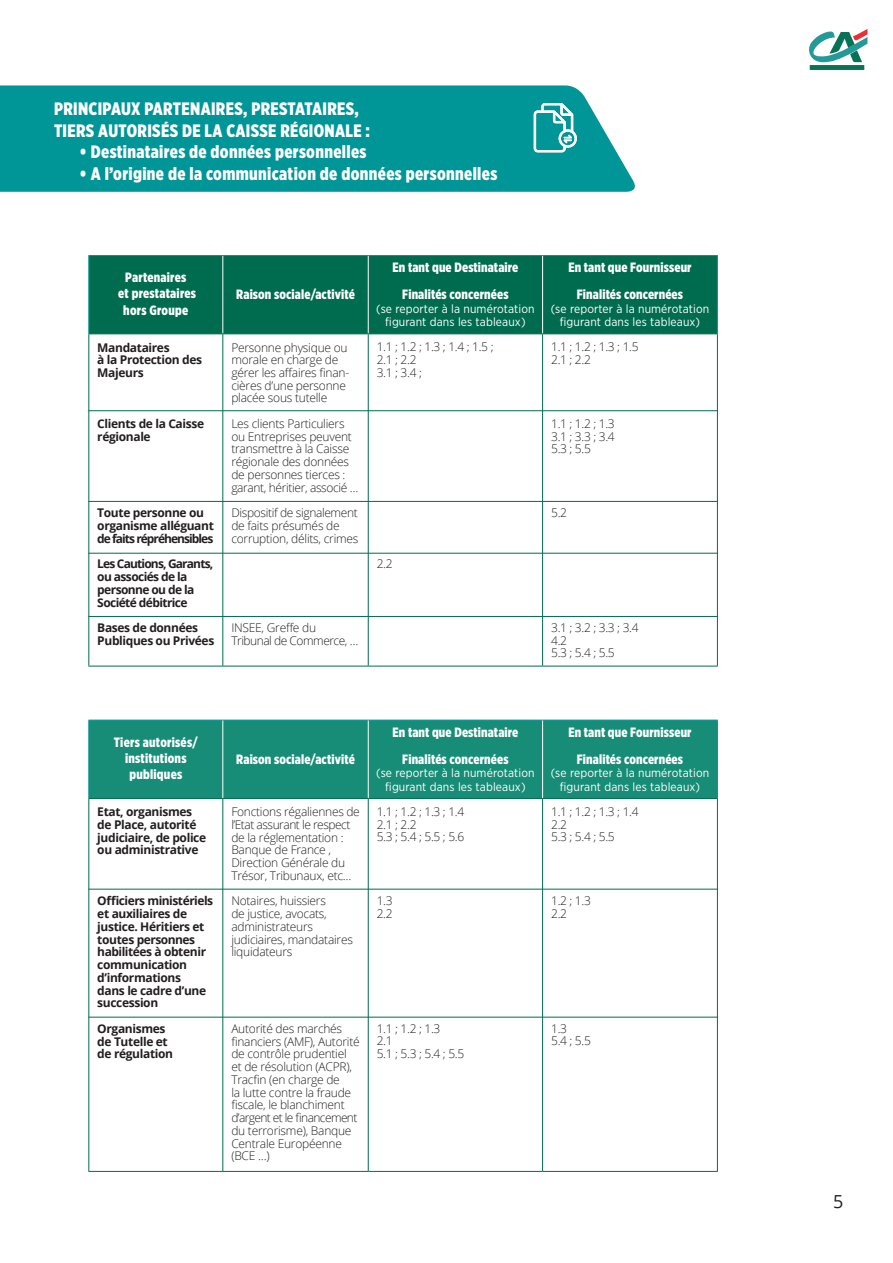
<style>
.page{position:relative;width:893px;height:1263px;background:#fff}
.page>*{position:absolute;margin:0;border:0;box-sizing:border-box;transform-origin:0 0}
.t1{font:900 18px/21.6px "Gotham X Narrow";letter-spacing:.02em;color:#fff}
.t2{font:18px "Open Sans";color:#231f20}
.t3{font:900 13.5px/16.2px "Gotham X Narrow";letter-spacing:.01em;color:#fff;text-align:center}
.t4{font:300 12px/12.8px "Open Sans";letter-spacing:-.02em;color:#231f20}
.t5{font:700 12px/12.8px "Open Sans";letter-spacing:-.03em;color:#231f20}
.t6{font:12px/13.5px "Gotham Narrow";letter-spacing:.01em;color:#fff;text-align:center}
.t7{font:700 12px/12.8px "Open Sans";letter-spacing:-.05em;color:#231f20}
.t8{font:300 12px/12.8px "Open Sans";letter-spacing:-.04em;color:#231f20}
</style>
<div class="page">
<div style="left:0;top:85px;width:635px;height:107px;background:#009597"></div>
<svg style="left:534px;top:103px;width:43px;height:49px"></svg>
<svg style="left:809px;top:29px;width:58px;height:41px"></svg>
<div style="left:89px;top:256px;width:628px;height:77px;background:#006c4f"></div>
<hr style="left:88px;top:255px;width:135px;height:1px;background:#009597">
<hr style="left:88px;top:256px;width:1px;height:77px;background:#009597">
<hr style="left:543px;top:255px;width:175px;height:1px;background:#009597">
<hr style="left:717px;top:256px;width:1px;height:77px;background:#009597">
<hr style="left:223px;top:255px;width:145px;height:1px;background:#009597">
<hr style="left:368px;top:255px;width:175px;height:1px;background:#009597">
<hr style="left:368px;top:256px;width:1px;height:77px;background:#fff">
<hr style="left:222px;top:256px;width:1px;height:77px;background:#fff">
<hr style="left:542px;top:256px;width:1px;height:77px;background:#fff">
<hr style="left:88px;top:333px;width:135px;height:1px;background:#006c4f">
<hr style="left:88px;top:334px;width:1px;height:332px;background:#006c4f">
<hr style="left:223px;top:333px;width:145px;height:1px;background:#006c4f">
<hr style="left:222px;top:334px;width:1px;height:332px;background:#006c4f">
<hr style="left:368px;top:333px;width:175px;height:1px;background:#006c4f">
<hr style="left:368px;top:334px;width:1px;height:332px;background:#006c4f">
<hr style="left:543px;top:333px;width:175px;height:1px;background:#006c4f">
<hr style="left:542px;top:334px;width:1px;height:332px;background:#006c4f">
<hr style="left:717px;top:334px;width:1px;height:332px;background:#006c4f">
<hr style="left:88px;top:666px;width:135px;height:1px;background:#006c4f">
<hr style="left:223px;top:666px;width:145px;height:1px;background:#006c4f">
<hr style="left:368px;top:666px;width:175px;height:1px;background:#006c4f">
<hr style="left:543px;top:666px;width:175px;height:1px;background:#006c4f">
<hr style="left:88px;top:410px;width:630px;height:1px;background:#006c4f">
<hr style="left:88px;top:501px;width:630px;height:1px;background:#006c4f">
<hr style="left:88px;top:553px;width:630px;height:1px;background:#006c4f">
<hr style="left:88px;top:616px;width:630px;height:1px;background:#006c4f">
<div style="left:89px;top:721px;width:628px;height:77px;background:#178c76"></div>
<hr style="left:88px;top:720px;width:135px;height:1px;background:#009597">
<hr style="left:88px;top:720px;width:1px;height:78px;background:#009597">
<hr style="left:543px;top:720px;width:175px;height:1px;background:#009597">
<hr style="left:717px;top:720px;width:1px;height:78px;background:#009597">
<hr style="left:223px;top:720px;width:145px;height:1px;background:#009597">
<hr style="left:368px;top:720px;width:175px;height:1px;background:#009597">
<hr style="left:368px;top:720px;width:1px;height:78px;background:#fff">
<hr style="left:222px;top:720px;width:1px;height:78px;background:#fff">
<hr style="left:542px;top:720px;width:1px;height:78px;background:#fff">
<hr style="left:88px;top:798px;width:135px;height:1px;background:#006c4f">
<hr style="left:88px;top:799px;width:1px;height:372px;background:#006c4f">
<hr style="left:223px;top:798px;width:145px;height:1px;background:#006c4f">
<hr style="left:222px;top:799px;width:1px;height:372px;background:#006c4f">
<hr style="left:368px;top:798px;width:175px;height:1px;background:#006c4f">
<hr style="left:368px;top:799px;width:1px;height:372px;background:#006c4f">
<hr style="left:543px;top:798px;width:175px;height:1px;background:#006c4f">
<hr style="left:542px;top:799px;width:1px;height:372px;background:#006c4f">
<hr style="left:717px;top:799px;width:1px;height:372px;background:#006c4f">
<hr style="left:88px;top:1171px;width:135px;height:1px;background:#006c4f">
<hr style="left:223px;top:1171px;width:145px;height:1px;background:#006c4f">
<hr style="left:368px;top:1171px;width:175px;height:1px;background:#006c4f">
<hr style="left:543px;top:1171px;width:175px;height:1px;background:#006c4f">
<hr style="left:88px;top:889px;width:630px;height:1px;background:#006c4f">
<hr style="left:88px;top:1017px;width:630px;height:1px;background:#006c4f">
<h1 class="t1" style="left:54px;top:98px;width:318px">PRINCIPAUX PARTENAIRES, PRESTATAIRES,<br>TIERS AUTORISÉS DE LA CAISSE RÉGIONALE :</h1>
<h1 class="t1" style="left:80px;top:141px;width:289px">• Destinataires de données personnelles</h1>
<h1 class="t1" style="left:80px;top:163px;width:419px">• A l’origine de la communication de données personnelles</h1>
<p class="t3" style="left:118px;top:269px;width:79px">Partenaires<br>et prestataires hors Groupe</p>
<p class="t5" style="left:97px;top:340px;width:106px">Mandataires<br>à la Protection des<br>Majeurs</p>
<p class="t5" style="left:97px;top:417px;width:108px">Clients de la Caisse régionale</p>
<p class="t5" style="left:97px;top:506px;width:118px">Toute personne ou organisme alléguant de faits répréhensibles</p>
<p class="t7" style="left:97px;top:557px;width:118px">Les Cautions, Garants, ou associés de la personne ou de la<br>Société débitrice</p>
<p class="t5" style="left:97px;top:621px;width:118px">Bases de données<br>Publiques ou Privées</p>
<p class="t3" style="left:236px;top:286px;width:120px">Raison sociale/activité</p>
<p class="t4" style="left:231px;top:340px;width:119px">Personne physique ou morale en charge de gérer les affaires finan&shy;cières d’une personne placée sous tutelle</p>
<p class="t4" style="left:231px;top:417px;width:129px">Les clients Particuliers ou Entreprises peuvent transmettre à la Caisse régionale des données de personnes tierces : garant, héritier, associé …</p>
<p class="t4" style="left:231px;top:506px;width:129px">Dispositif de signalement de faits présumés de corruption, délits, crimes</p>
<p class="t8" style="left:231px;top:621px;width:128px">INSEE, Greffe du<br>Tribunal de Commerce, …</p>
<p class="t3" style="left:393px;top:254px;width:127px;line-height:27px">En tant que Destinataire<br>Finalités concernées</p>
<p class="t6" style="left:376px;top:302px;width:160px">(se reporter à la numérotation figurant dans les tableaux)</p>
<p class="t4" style="left:377px;top:340px;width:118px">1.1 ; 1.2 ; 1.3 ; 1.4 ; 1.5 ;<br>2.1 ; 2.2<br>3.1 ; 3.4 ;</p>
<p class="t3" style="left:568px;top:254px;width:125px;line-height:27px">En tant que Fournisseur<br>Finalités concernées</p>
<p class="t6" style="left:551px;top:302px;width:160px">(se reporter à la numérotation figurant dans les tableaux)</p>
<p class="t4" style="left:551px;top:340px;width:89px">1.1 ; 1.2 ; 1.3 ; 1.5<br>2.1 ; 2.2</p>
<p class="t4" style="left:551px;top:417px;width:65px;text-align:justify">1.1 ; 1.2 ; 1.3<br>3.1 ; 3.3 ; 3.4<br>5.3 ; 5.5</p>
<p class="t4" style="left:377px;top:557px;width:17px">2.2</p>
<p class="t4" style="left:551px;top:506px;width:17px">5.2</p>
<p class="t4" style="left:551px;top:621px;width:89px">3.1 ; 3.2 ; 3.3 ; 3.4<br>4.2<br>5.3 ; 5.4 ; 5.5</p>
<p class="t3" style="left:114px;top:734px;width:85px">Tiers autorisés/ institutions publiques</p>
<p class="t5" style="left:97px;top:805px;width:110px">Etat, organismes de Place, autorité judiciaire, de police ou administrative</p>
<p class="t5" style="left:97px;top:894px;width:117px">Officiers ministériels et auxiliaires de justice. Héritiers et toutes personnes habilitées à obtenir communication d’informations<br>dans le cadre d’une succession</p>
<p class="t5" style="left:97px;top:1022px;width:77px">Organismes de Tutelle et de régulation</p>
<p class="t3" style="left:236px;top:751px;width:120px">Raison sociale/activité</p>
<p class="t4" style="left:231px;top:805px;width:130px">Fonctions régaliennes de l’Etat assurant le respect de la réglementation :<br>Banque de France ,<br>Direction Générale du<br>Trésor, Tribunaux, etc…</p>
<p class="t4" style="left:231px;top:894px;width:123px">Notaires, huissiers<br>de justice, avocats, administrateurs judiciaires, mandataires liquidateurs</p>
<p class="t3" style="left:393px;top:718px;width:127px;line-height:27px">En tant que Destinataire<br>Finalités concernées</p>
<p class="t6" style="left:376px;top:766px;width:160px">(se reporter à la numérotation figurant dans les tableaux)</p>
<p class="t4" style="left:377px;top:805px;width:89px">1.1 ; 1.2 ; 1.3 ; 1.4<br>2.1 ; 2.2<br>5.3 ; 5.4 ; 5.5 ; 5.6</p>
<p class="t3" style="left:568px;top:718px;width:125px;line-height:27px">En tant que Fournisseur<br>Finalités concernées</p>
<p class="t6" style="left:551px;top:766px;width:160px">(se reporter à la numérotation figurant dans les tableaux)</p>
<p class="t4" style="left:551px;top:805px;width:89px">1.1 ; 1.2 ; 1.3 ; 1.4<br>2.2<br>5.3 ; 5.4 ; 5.5</p>
<p class="t4" style="left:377px;top:894px;width:17px">1.3<br>2.2</p>
<p class="t4" style="left:551px;top:894px;width:41px">1.2 ; 1.3<br>2.2</p>
<p class="t4" style="left:231px;top:1022px;width:130px">Autorité des marchés financiers (AMF), Autorité de contrôle prudentiel et de résolution (ACPR),<br>Tracfin (en charge de<br>la lutte contre la fraude fiscale, le blanchiment d’argent et le financement du terrorisme), Banque<br>Centrale Européenne (BCE …)</p>
<p class="t4" style="left:377px;top:1022px;width:89px">1.1 ; 1.2 ; 1.3<br>2.1<br>5.1 ; 5.3 ; 5.4 ; 5.5</p>
<p class="t4" style="left:551px;top:1022px;width:41px">1.3<br>5.4 ; 5.5</p>
<h1 class="t2" style="left:833px;top:1189px;width:12px">5</h1>
</div>
